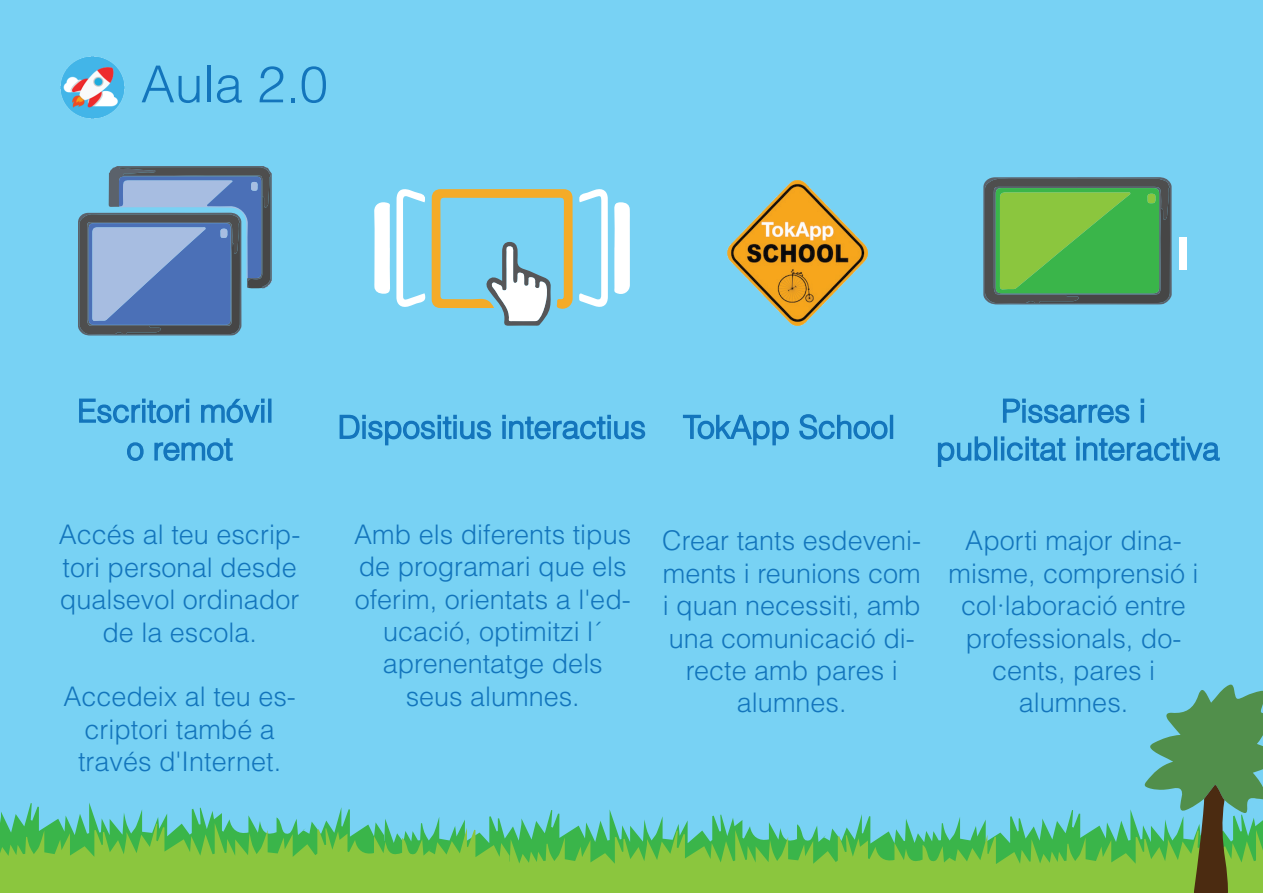
<style>
.page{position:relative;width:1263px;height:893px;background:#78d2f4}
.page>*{position:absolute;margin:0;border:0;box-sizing:border-box;transform-origin:0 0}
.t1{font:300 51px "Helvetica LT Std";color:#1375bc}
.t2{font:300 31.5px/37.8px "Helvetica LT Std";color:#1375bc;text-align:center}
.t3{font:300 27px/32.4px "Helvetica LT Std";color:#1375bc;text-align:center}
</style>
<div class="page">
<svg style="left:78px;top:166px;width:194px;height:169px"></svg>
<svg style="left:374px;top:189px;width:52px;height:118px"></svg>
<svg style="left:432px;top:189px;width:198px;height:137px"></svg>
<img style="left:60px;top:56px;width:65px;height:63px">
<svg style="left:0;top:684px;width:1263px;height:209px"></svg>
<img style="left:728px;top:181px;width:140px;height:145px">
<svg style="left:983px;top:177px;width:189px;height:127px"></svg>
<div style="left:1179px;top:237px;width:8px;height:32px;background:#fff"></div>
<svg style="left:79px;top:398px;width:110px;height:26px"></svg>
<svg style="left:201px;top:398px;width:64px;height:26px"></svg>
<div style="left:268px;top:399px;width:3px;height:24px;border:2px solid #1375bc"></div>
<svg style="left:127px;top:442px;width:17px;height:19px"></svg>
<svg style="left:154px;top:438px;width:79px;height:23px"></svg>
<svg style="left:339px;top:414px;width:153px;height:32px"></svg>
<svg style="left:502px;top:415px;width:144px;height:25px"></svg>
<svg style="left:683px;top:414px;width:106px;height:32px"></svg>
<svg style="left:799px;top:414px;width:89px;height:26px"></svg>
<div style="left:890px;top:415px;width:3px;height:24px;border:2px solid #1375bc"></div>
<svg style="left:1003px;top:398px;width:127px;height:26px"></svg>
<div style="left:1141px;top:405px;width:3px;height:18px;border:2px solid #1375bc"></div>
<svg style="left:1141px;top:399px;width:3px;height:4px"></svg>
<svg style="left:938px;top:436px;width:54px;height:31px"></svg>
<div style="left:994px;top:436px;width:3px;height:25px;border:2px solid #1375bc"></div>
<svg style="left:1001px;top:436px;width:65px;height:25px"></svg>
<svg style="left:1076px;top:436px;width:144px;height:25px"></svg>
<h1 class="t1" style="left:141px;top:52px;width:189px">Aula 2.0</h1>
<p class="t2" style="left:77px;top:392px;width:197px">Escritori móvil o remot</p>
<p class="t3" style="left:59px;top:518px;width:243px">Accés al teu escrip&shy;tori personal desde qualsevol ordinador de la escola.</p>
<p class="t3" style="left:63px;top:680px;width:234px">Accedeix al teu es&shy;criptori també a través d'Internet.</p>
<p class="t2" style="left:338px;top:408px;width:559px">Dispositius interactius TokApp School</p>
<p class="t2" style="left:936px;top:392px;width:285px">Pissarres i<br>publicitat interactiva</p>
<p class="t3" style="left:354px;top:518px;width:279px">Amb els diferents tipus de programari que els oferim, orientats a l'ed&shy;ucació, optimitzi l´ aprenentatge dels seus alumnes.</p>
<p class="t3" style="left:662px;top:524px;width:261px">Crear tants esdeveni&shy;ments i reunions com i quan necessiti, amb una comunicació di&shy;recte amb pares i alumnes.</p>
<p class="t3" style="left:948px;top:524px;width:252px">Aporti major dina&shy;misme, comprensió i col·laboració entre professionals, do&shy;cents, pares i alumnes.</p>
</div>
